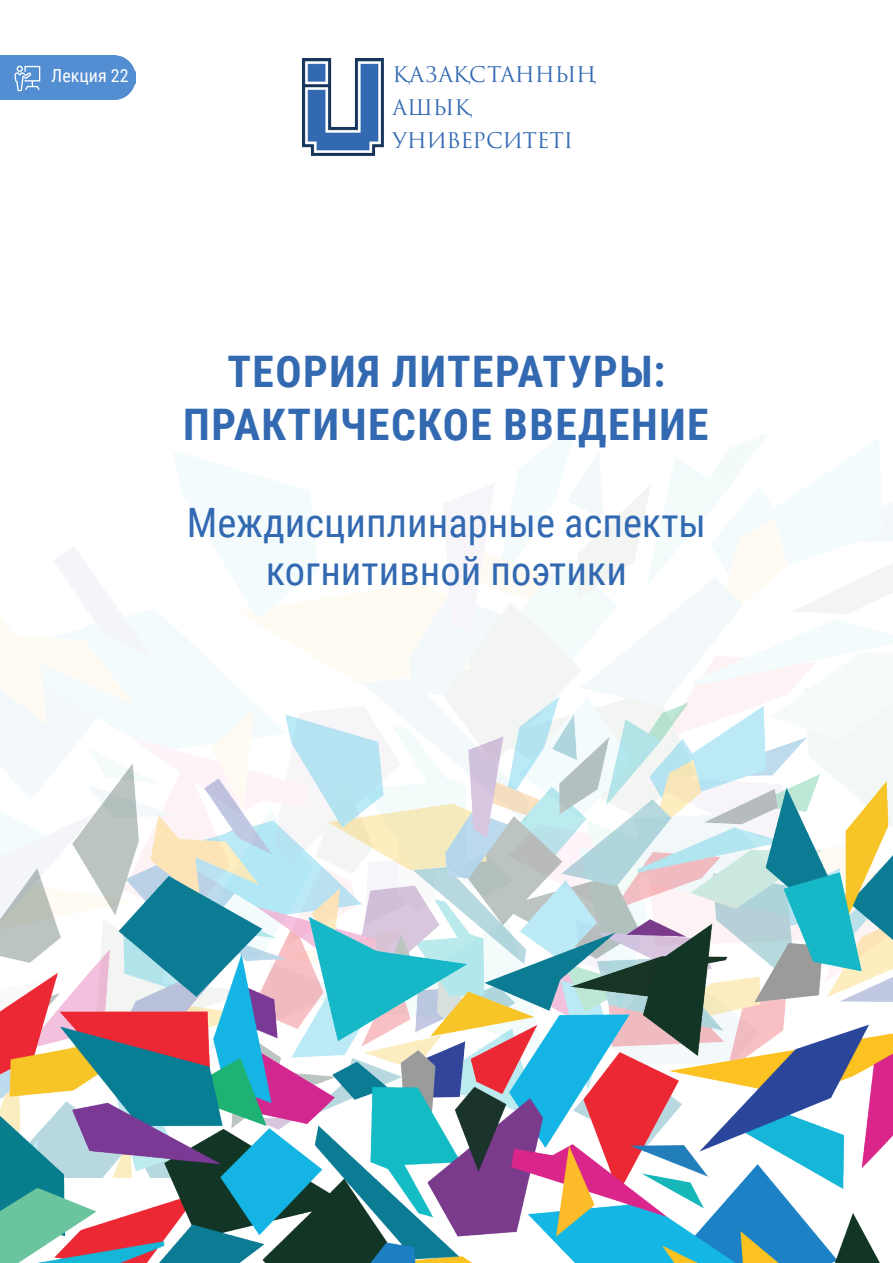
<style>
.page{position:relative;width:893px;height:1263px;background:#fff}
.page>*{position:absolute;margin:0;border:0;box-sizing:border-box;transform-origin:0 0}
.t1{font:700 43.5px/52.2px "Roboto Condensed";letter-spacing:.035em;color:#3269b1;text-align:center}
.t2{font:40.5px/48.6px "Roboto Condensed";color:#3269b1;text-align:center}
.t3{font:21px "Trajan Pro 3";letter-spacing:-.01em;color:#3269b1}
.t4{font:18px "Roboto Condensed";color:#fff}
</style>
<div class="page">
<img style="left:0;top:425px;width:893px;height:638px">
<img style="left:302px;top:58px;width:82px;height:98px">
<img style="left:0;top:696px;width:892px;height:33px">
<img style="left:0;top:729px;width:892px;height:534px">
<div style="left:0;top:55px;width:136px;height:45px;background:#538dd2"></div>
<svg style="left:14px;top:66px;width:26px;height:25px"></svg>
<p class="t4" style="left:51px;top:63px;width:79px">Лекция 22</p>
<p class="t3" style="left:393px;top:60px;width:205px">ҚАЗАҚСТАННЫҢ</p>
<p class="t3" style="left:393px;top:93px;width:80px">АШЫҚ</p>
<p class="t3" style="left:393px;top:126px;width:182px">УНИВЕРСИТЕТІ</p>
<p class="t1" style="left:183px;top:344px;width:527px">ТЕОРИЯ ЛИТЕРАТУРЫ:<br>ПРАКТИЧЕСКОЕ ВВЕДЕНИЕ</p>
<p class="t2" style="left:187px;top:497px;width:521px">Междисциплинарные аспекты когнитивной поэтики</p>
</div>
